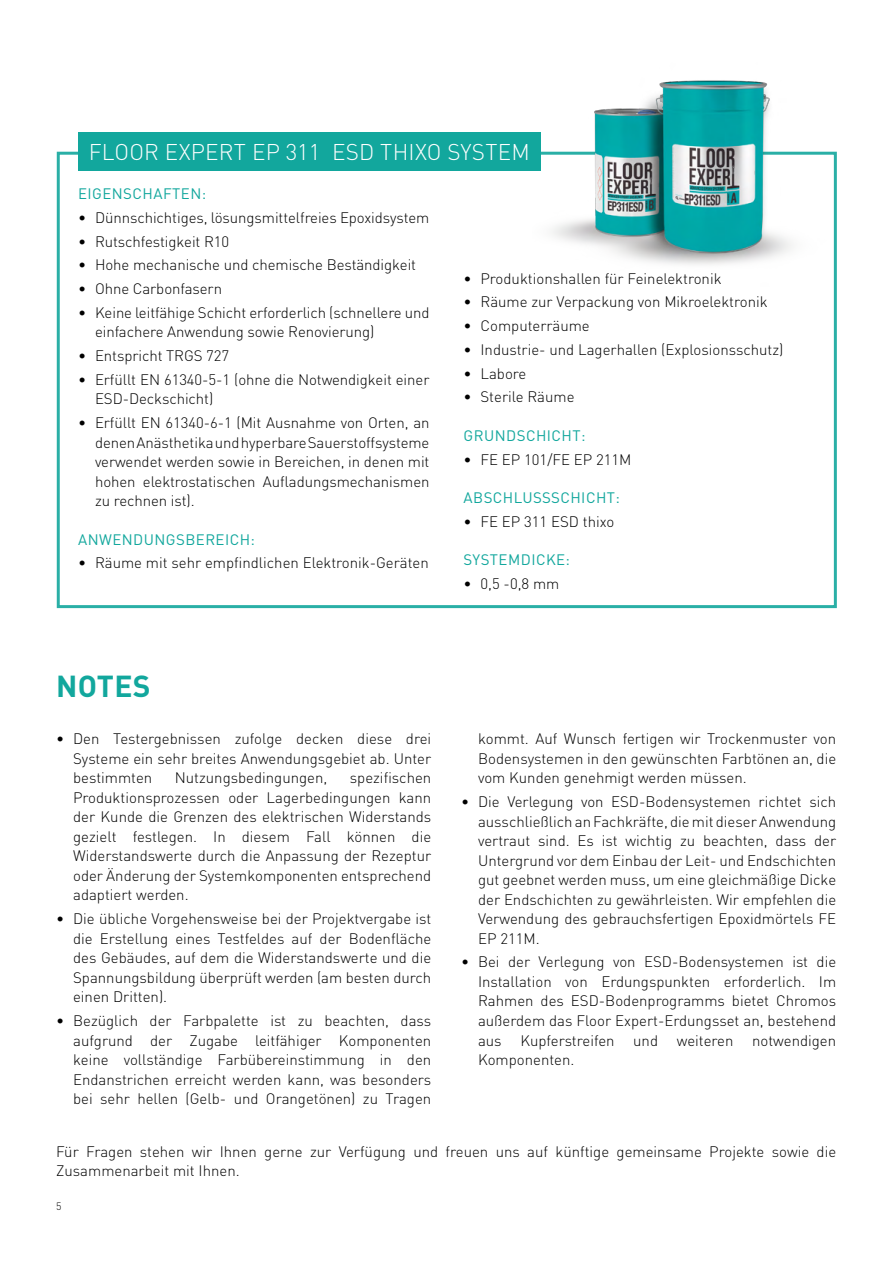
<style>
.page{position:relative;width:893px;height:1263px;background:#fff}
.page>*{position:absolute;margin:0;border:0;box-sizing:border-box;transform-origin:0 0}
.t1{font:700 30px "DIN Pro";letter-spacing:.01em;color:#12a79d}
.t2{font:300 22.5px "DIN Pro";letter-spacing:.01em;color:#fff}
.bulleti{font:300 15px/19.5px "DIN Pro";color:#000;text-align:justify}
.t3{font:15px "DIN Pro";letter-spacing:.03em;color:#12a79d}
.t4{font:300 10.5px "DIN Pro";color:#000}
</style>
<div class="page">
<div style="left:78px;top:132px;width:463px;height:38px;background:#12a79d"></div>
<img style="left:532px;top:80px;width:297px;height:185px">
<p class="t2" style="left:89px;top:136px;width:442px">FLOOR EXPERT EP 311 ESD THIXO SYSTEM</p>
<p class="t3" style="left:78px;top:183px;width:130px">EIGENSCHAFTEN:</p>
<p class="bulleti" style="left:78px;top:207px;width:353px">• Dünnschichtiges, lösungsmittelfreies Epoxidsystem</p>
<p class="bulleti" style="left:78px;top:231px;width:153px">• Rutschfestigkeit R10</p>
<p class="bulleti" style="left:78px;top:255px;width:340px">• Hohe mechanische und chemische Beständigkeit</p>
<p class="bulleti" style="left:78px;top:278px;width:146px">• Ohne Carbonfasern</p>
<p class="bulleti" style="left:95px;top:302px;width:336px;text-indent:-17px">• Keine leitfähige Schicht erforderlich (schnellere und einfachere Anwendung sowie Renovierung)</p>
<p class="bulleti" style="left:78px;top:345px;width:153px">• Entspricht TRGS 727</p>
<p class="bulleti" style="left:95px;top:369px;width:336px;text-indent:-17px">• Erfüllt EN 61340-5-1 (ohne die Notwendigkeit einer<br>ESD-Deckschicht)</p>
<p class="bulleti" style="left:95px;top:412px;width:336px;text-indent:-17px">• Erfüllt EN 61340-6-1 (Mit Ausnahme von Orten, an denen Anästhetika und hyperbare Sauerstoffsysteme verwendet werden sowie in Bereichen, in denen mit hohen elektrostatischen Aufladungsmechanismen zu rechnen ist).</p>
<p class="t3" style="left:78px;top:529px;width:178px">ANWENDUNGSBEREICH:</p>
<p class="bulleti" style="left:78px;top:553px;width:352px">• Räume mit sehr empfindlichen Elektronik-Geräten</p>
<p class="bulleti" style="left:463px;top:268px;width:260px">• Produktionshallen für Feinelektronik</p>
<p class="bulleti" style="left:463px;top:292px;width:306px">• Räume zur Verpackung von Mikroelektronik</p>
<p class="bulleti" style="left:463px;top:315px;width:128px">• Computerräume</p>
<p class="bulleti" style="left:463px;top:339px;width:322px">• Industrie- und Lagerhallen (Explosionsschutz)</p>
<p class="bulleti" style="left:463px;top:363px;width:64px">• Labore</p>
<p class="bulleti" style="left:463px;top:387px;width:113px">• Sterile Räume</p>
<p class="t3" style="left:464px;top:425px;width:123px">GRUNDSCHICHT:</p>
<p class="bulleti" style="left:463px;top:449px;width:169px">• FE EP 101/FE EP 211M</p>
<p class="t3" style="left:464px;top:487px;width:158px">ABSCHLUSSSCHICHT:</p>
<p class="bulleti" style="left:463px;top:511px;width:152px">• FE EP 311 ESD thixo</p>
<p class="t3" style="left:464px;top:550px;width:108px">SYSTEMDICKE:</p>
<p class="bulleti" style="left:463px;top:573px;width:97px">• 0,5 -0,8 mm</p>
<p class="t1" style="left:56px;top:666px;width:96px">NOTES</p>
<p class="bulleti" style="left:73px;top:729px;width:360px;text-indent:-17px">• Den Testergebnissen zufolge decken diese drei Systeme ein sehr breites Anwendungsgebiet ab. Unter bestimmten</p>
<p class="bulleti" style="left:73px;top:768px;width:360px;text-indent:277px">spezifischen Produktionsprozessen oder Lagerbedingungen kann der Kunde die Grenzen des elektrischen Widerstands gezielt festlegen. In diesem Fall können die Widerstandswerte durch die Anpassung der Rezeptur oder Änderung der Systemkomponenten entsprechend adaptiert werden.</p>
<p class="bulleti" style="left:73px;top:908px;width:360px;text-indent:-17px">• Die übliche Vorgehensweise bei der Projektvergabe ist die Erstellung eines Testfeldes auf der Bodenfläche des Gebäudes, auf dem die Widerstandswerte und die Spannungsbildung überprüft werden (am besten durch einen Dritten).</p>
<p class="bulleti" style="left:73px;top:1010px;width:360px;text-indent:-17px">• Bezüglich der Farbpalette ist zu beachten, dass aufgrund der Zugabe leitfähiger Komponenten keine vollständige Farbübereinstimmung in den Endanstrichen erreicht werden kann, was besonders bei sehr hellen (Gelb- und Orangetönen) zu Tragen</p>
<p class="bulleti" style="left:175px;top:768px;width:154px">Nutzungsbedingungen,</p>
<p class="bulleti" style="left:478px;top:729px;width:360px">kommt. Auf Wunsch fertigen wir Trockenmuster von Bodensystemen in den gewünschten Farbtönen an, die vom Kunden genehmigt werden müssen.</p>
<p class="bulleti" style="left:478px;top:791px;width:360px;text-indent:-17px">• Die Verlegung von ESD-Bodensystemen richtet sich ausschließlich an Fachkräfte, die mit dieser Anwendung vertraut sind. Es ist wichtig zu beachten, dass der Untergrund vor dem Einbau der Leit- und Endschichten gut geebnet werden muss, um eine gleichmäßige Dicke der Endschichten zu gewährleisten. Wir empfehlen die Verwendung des gebrauchsfertigen Epoxidmörtels FE EP 211M.</p>
<p class="bulleti" style="left:478px;top:952px;width:360px;text-indent:-17px">• Bei der Verlegung von ESD-Bodensystemen ist die Installation von Erdungspunkten erforderlich. Im Rahmen des ESD-Bodenprogramms bietet Chromos außerdem das Floor Expert-Erdungsset an, bestehend aus Kupferstreifen und weiteren notwendigen Komponenten.</p>
<p class="bulleti" style="left:56px;top:1141px;width:782px">Für Fragen stehen wir Ihnen gerne zur Verfügung und freuen uns auf künftige gemeinsame Projekte sowie die<br>Zusammenarbeit mit Ihnen.</p>
<p class="t4" style="left:56px;top:1199px;width:7px">5</p>
</div>
